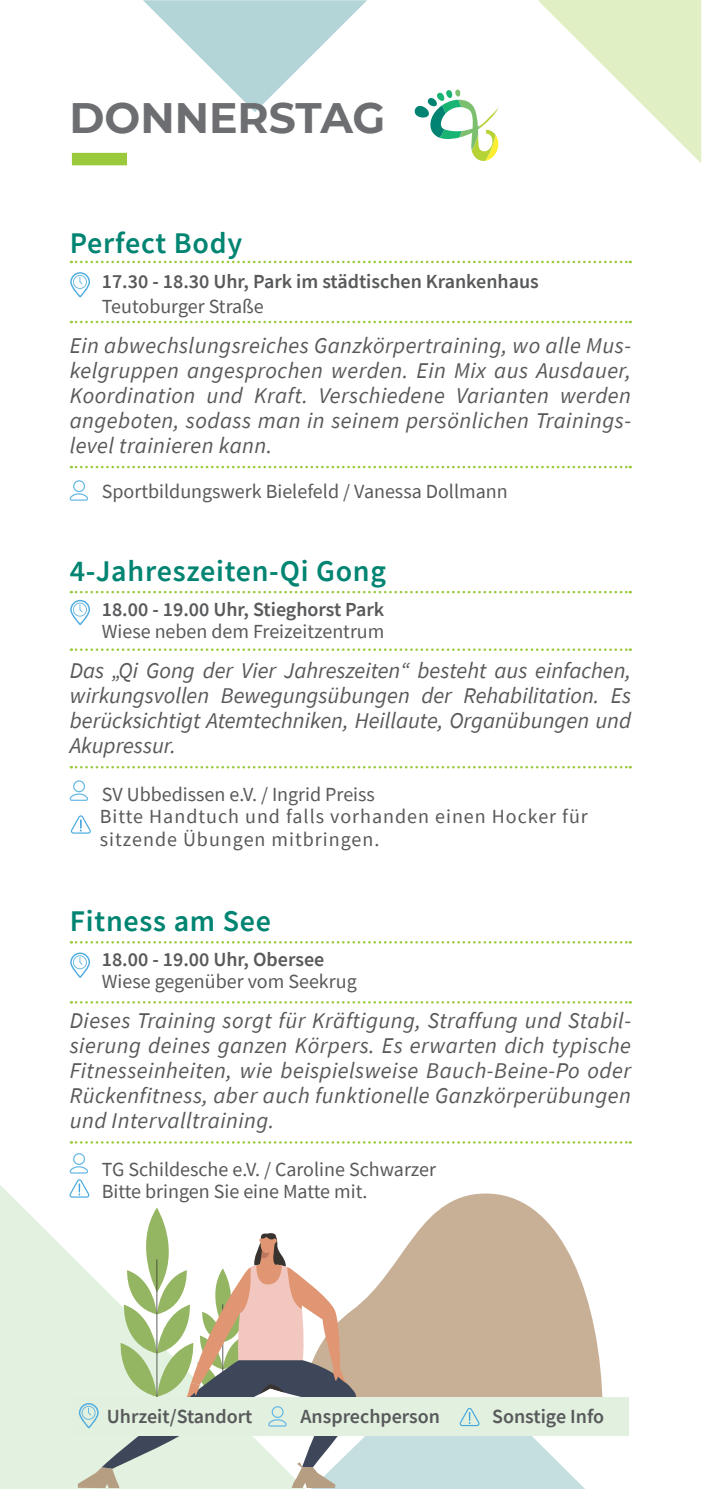
<style>
.page{position:relative;width:702px;height:1489px;background:#fff}
.page>*{position:absolute;margin:0;border:0;box-sizing:border-box;transform-origin:0 0}
.t1{font:700 42.5px "Montserrat";color:#6d6e71}
.t2{font:600 30px "Source Sans Pro";letter-spacing:.025em;color:#018471}
.t3{font:italic 22.5px/25px "Source Sans Pro";letter-spacing:.02em;color:#58595b;text-align:justify}
.t4{font:20px/22.5px "Source Sans Pro";color:#58595b}
.t5{font:600 20px "Source Sans Pro";color:#58595b}
.t6{font:20px/22.5px "Source Sans Pro";letter-spacing:.05em;color:#58595b}
</style>
<div class="page">
<svg style="left:0;top:1171px;width:90px;height:317px;fill:#e3f2e0"></svg>
<svg style="left:71px;top:261px;width:559px;height:2px"></svg>
<svg style="left:71px;top:321px;width:559px;height:2px"></svg>
<svg style="left:71px;top:466px;width:559px;height:2px"></svg>
<svg style="left:70px;top:272px;width:20px;height:25px"></svg>
<svg style="left:69px;top:480px;width:19px;height:20px"></svg>
<div style="left:72px;top:153px;width:55px;height:12px;background:#9aca3c"></div>
<svg style="left:71px;top:0;width:630px;height:163px"></svg>
<svg style="left:443px;top:1193px;width:159px;height:204px"></svg>
<div style="left:71px;top:1397px;width:557px;height:38px;background:#e2f0df"></div>
<svg style="left:78px;top:1207px;width:510px;height:281px"></svg>
<svg style="left:71px;top:591px;width:559px;height:2px"></svg>
<svg style="left:71px;top:648px;width:559px;height:3px"></svg>
<svg style="left:71px;top:766px;width:559px;height:2px"></svg>
<svg style="left:70px;top:600px;width:20px;height:25px"></svg>
<svg style="left:69px;top:780px;width:19px;height:20px"></svg>
<svg style="left:71px;top:941px;width:559px;height:2px"></svg>
<svg style="left:71px;top:1001px;width:559px;height:2px"></svg>
<svg style="left:71px;top:1141px;width:559px;height:2px"></svg>
<svg style="left:70px;top:952px;width:20px;height:25px"></svg>
<svg style="left:69px;top:1153px;width:19px;height:20px"></svg>
<svg style="left:69px;top:1179px;width:20px;height:18px"></svg>
<svg style="left:71px;top:815px;width:20px;height:18px"></svg>
<h1 class="t1" style="left:69px;top:87px;width:317px">DONNERSTAG</h1>
<h2 class="t2" style="left:70px;top:223px;width:174px">Perfect Body</h2>
<p class="t5" style="left:102px;top:268px;width:438px">17.30 - 18.30 Uhr, Park im städtischen Krankenhaus</p>
<p class="t4" style="left:102px;top:295px;width:163px">Teutoburger Straße</p>
<p class="t3" style="left:70px;top:333px;width:562px">Ein abwechslungsreiches Ganzkörpertraining, wo alle Mus&shy;kelgruppen angesprochen werden. Ein Mix aus Ausdauer, Koordination und Kraft. Verschiedene Varianten werden angeboten, sodass man in seinem persönlichen Trainings&shy;level trainieren kann.</p>
<p class="t4" style="left:102px;top:480px;width:407px">Sportbildungswerk Bielefeld / Vanessa Dollmann</p>
<h2 class="t2" style="left:70px;top:551px;width:318px">4-Jahreszeiten-Qi Gong</h2>
<p class="t5" style="left:102px;top:596px;width:284px">18.00 - 19.00 Uhr, Stieghorst Park</p>
<p class="t4" style="left:102px;top:620px;width:284px">Wiese neben dem Freizeitzentrum</p>
<p class="t3" style="left:70px;top:658px;width:562px">Das „Qi Gong der Vier Jahreszeiten“ besteht aus einfachen, wirkungsvollen Bewegungsübungen der Rehabilitation. Es berücksichtigt Atemtechniken, Heillaute, Organübungen und Akupressur.</p>
<p class="t6" style="left:100px;top:782px;width:489px">SV Ubbedissen e.V. / Ingrid Preiss<br>Bitte Handtuch und falls vorhanden einen Hocker für sitzende Übungen mitbringen.</p>
<h2 class="t2" style="left:70px;top:901px;width:203px">Fitness am See</h2>
<p class="t5" style="left:102px;top:946px;width:224px">18.00 - 19.00 Uhr, Obersee</p>
<p class="t4" style="left:102px;top:970px;width:256px">Wiese gegenüber vom Seekrug</p>
<p class="t3" style="left:70px;top:1008px;width:562px">Dieses Training sorgt für Kräftigung, Straffung und Stabil&shy;sierung deines ganzen Körpers. Es erwarten dich typische Fitnesseinheiten, wie beispielsweise Bauch-Beine-Po oder Rückenfitness, aber auch funktionelle Ganzkörperübungen und Intervalltraining.</p>
<p class="t4" style="left:102px;top:1157px;width:336px">TG Schildesche e.V. / Caroline Schwarzer<br>Bitte bringen Sie eine Matte mit.</p>
<p class="t5" style="left:107px;top:1402px;width:147px">Uhrzeit/Standort</p>
<p class="t5" style="left:300px;top:1402px;width:141px">Ansprechperson</p>
<p class="t5" style="left:492px;top:1402px;width:113px">Sonstige Info</p>
</div>
